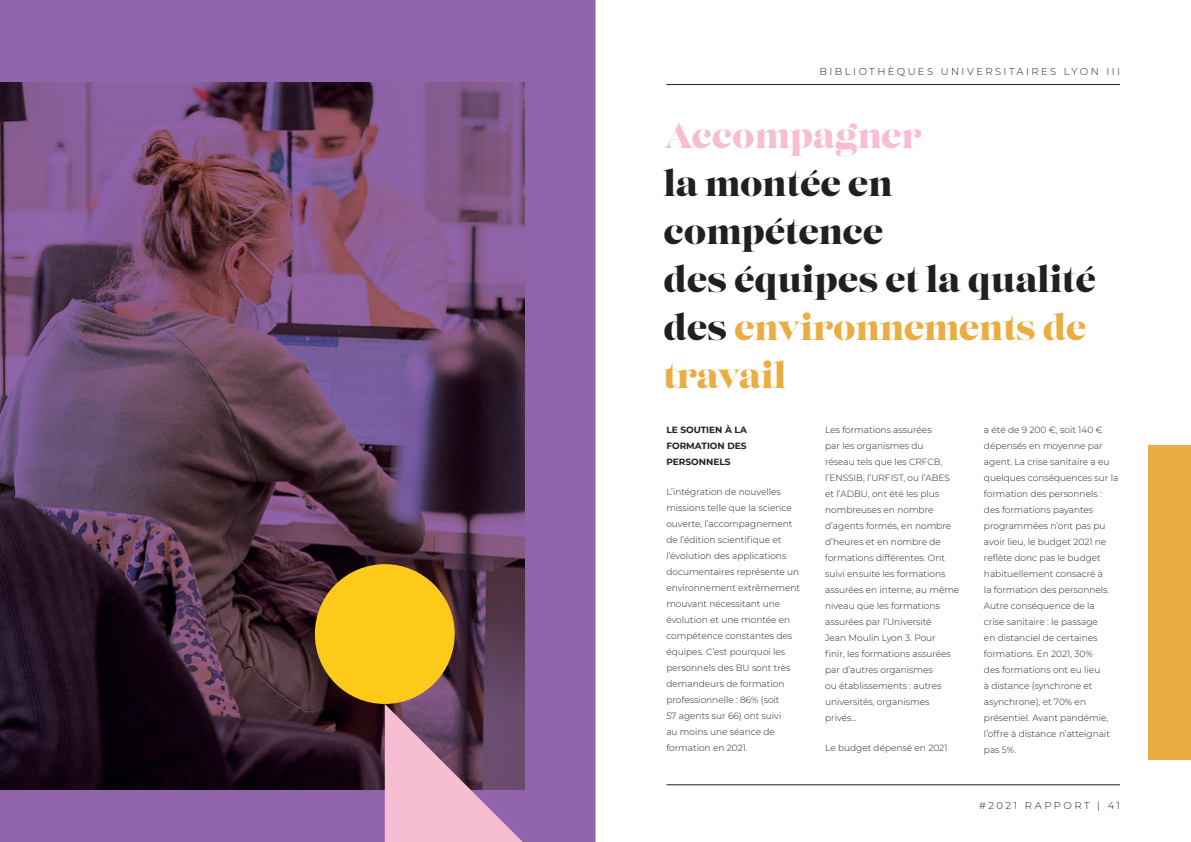
<style>
.page{position:relative;width:1191px;height:842px;background:#fff}
.page>*{position:absolute;margin:0;border:0;box-sizing:border-box;transform-origin:0 0}
.t1{font:35px/48px "Lust";color:#231f20}
.t2{font:35px "Lust";color:#f7bdd3}
.t3{font:300 10px "Montserrat";letter-spacing:.245em;color:#231f20}
.t4{font:300 9px/16px "Montserrat";color:#231f20}
.t5{font:700 9px/16px "Montserrat";color:#231f20;text-align:justify}
.s1{color:#ebad41}
</style>
<div class="page">
<hr style="left:666px;top:784px;width:454px;height:1px;background:#231f20">
<hr style="left:666px;top:84px;width:454px;height:1px;background:#231f20">
<div style="left:0;top:0;width:595px;height:842px;background:#9064ab"></div>
<img style="left:0;top:82px;width:524px;height:707px">
<div style="left:1148px;top:445px;width:43px;height:315px;background:#ebad41"></div>
<svg style="left:385px;top:704px;width:138px;height:138px;background:#af819e"></svg>
<div style="left:315px;top:564px;width:140px;height:140px;background:#feca19;border-radius:70px"></div>
<p class="t3" style="left:819px;top:65px;width:302px">BIBLIOTHÈQUES UNIVERSITAIRES LYON III</p>
<h1 class="t2" style="left:663px;top:114px;width:260px">Accompagner</h1>
<h1 class="t1" style="left:663px;top:161px;width:434px">la montée en compétence<br>des équipes et la qualité des <span class="s1">environnements de travail</span></h1>
<p class="t5" style="left:666px;top:421px;width:82px">LE SOUTIEN À LA FORMATION DES PERSONNELS</p>
<p class="t4" style="left:666px;top:483px;width:135px">L’intégration de nouvelles missions telle que la science ouverte, l’accompagnement de l’édition scientifique et l’évolution des applications documentaires représente un environnement extrêmement mouvant nécessitant une évolution et une montée en compétence constantes des équipes. C’est pourquoi les personnels des BU sont très demandeurs de formation professionnelle : 86% (soit<br>57 agents sur 66) ont suivi<br>au moins une séance de formation en 2021.</p>
<p class="t4" style="left:825px;top:421px;width:136px">Les formations assurées<br>par les organismes du<br>réseau tels que les CRFCB, l’ENSSIB, l’URFIST, ou l’ABES et l’ADBU, ont été les plus nombreuses en nombre d’agents formés, en nombre d’heures et en nombre de formations différentes. Ont suivi ensuite les formations assurées en interne, au même niveau que les formations assurées par l’Université<br>Jean Moulin Lyon 3. Pour<br>finir, les formations assurées par d’autres organismes<br>ou établissements : autres universités, organismes privés...</p>
<p class="t4" style="left:825px;top:739px;width:124px">Le budget dépensé en 2021</p>
<p class="t4" style="left:984px;top:421px;width:136px">a été de 9 200 €, soit 140 € dépensés en moyenne par agent. La crise sanitaire a eu quelques conséquences sur la formation des personnels : des formations payantes programmées n’ont pas pu avoir lieu, le budget 2021 ne reflète donc pas le budget habituellement consacré à<br>la formation des personnels.<br>Autre conséquence de la<br>crise sanitaire : le passage<br>en distanciel de certaines formations. En 2021, 30%<br>des formations ont eu lieu<br>à distance (synchrone et asynchrone), et 70% en présentiel. Avant pandémie, l’offre à distance n’atteignait pas 5%.</p>
<p class="t3" style="left:979px;top:798px;width:142px">#2021 RAPPORT | 41</p>
</div>
